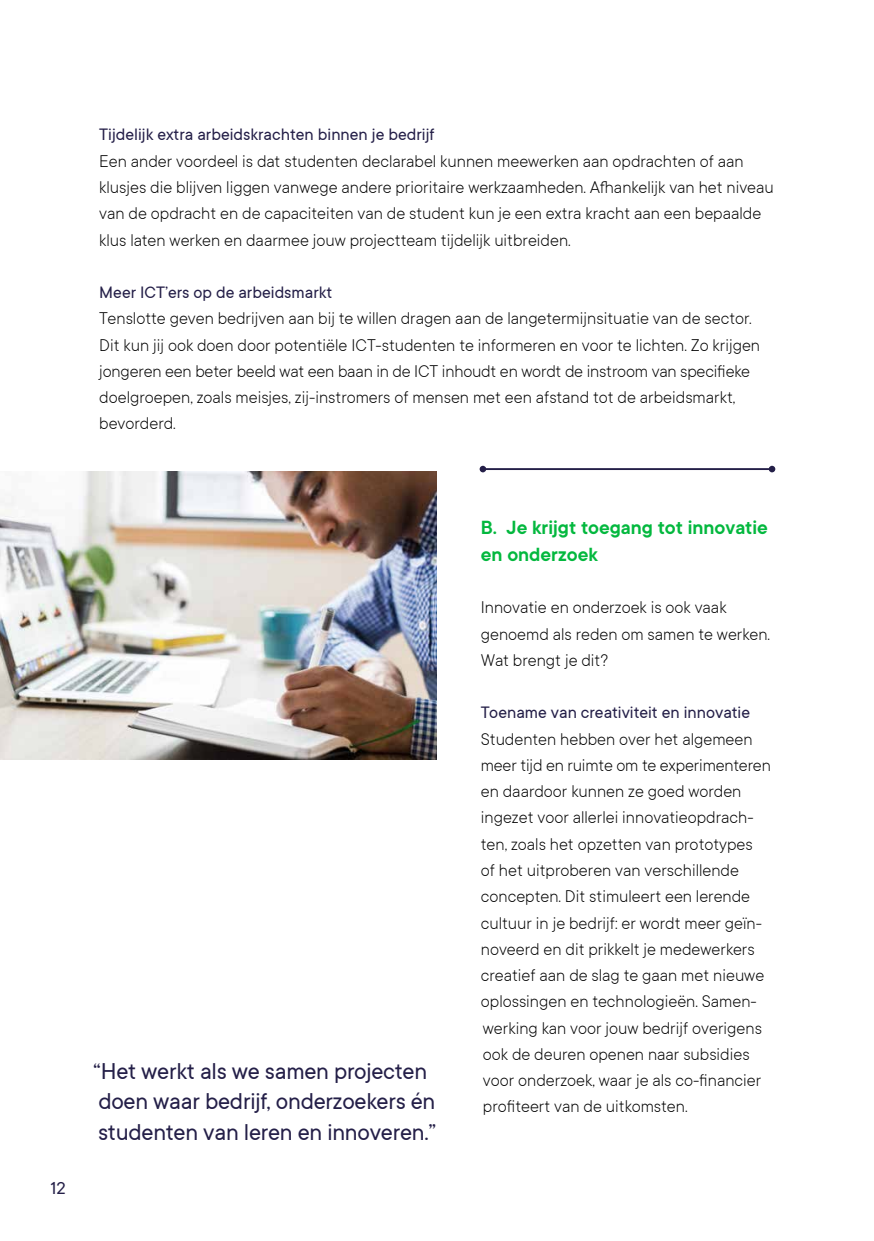
<style>
.page{position:relative;width:874px;height:1241px;background:#fff}
.page>*{position:absolute;margin:0;border:0;box-sizing:border-box;transform-origin:0 0}
.t1{font:25.38px/30.4px "TT Commons";letter-spacing:-.01em;color:#241f48}
.t2{font:600 21px/26.2px "TT Commons";color:#03b83e}
.t3{font:19.25px "TT Commons";color:#241f48}
.t4{font:300 18.38px/26.2px "TT Commons";color:#000}
.t5{font:18.38px "TT Commons";color:#241f48}
</style>
<div class="page">
<img style="left:0;top:471px;width:437px;height:288px">
<svg style="left:479px;top:465px;width:296px;height:7px"></svg>
<p class="t5" style="left:99px;top:125px;width:336px">Tijdelijk extra arbeidskrachten binnen je bedrijf</p>
<p class="t4" style="left:99px;top:148px;width:675px">Een ander voordeel is dat studenten declarabel kunnen meewerken aan opdrachten of aan klusjes die blijven liggen vanwege andere prioritaire werkzaamheden. Afhankelijk van het niveau van de opdracht en de capaciteiten van de student kun je een extra kracht aan een bepaalde klus laten werken en daarmee jouw projectteam tijdelijk uitbreiden.</p>
<p class="t5" style="left:99px;top:282px;width:234px">Meer ICT’ers op de arbeidsmarkt</p>
<p class="t4" style="left:99px;top:305px;width:662px">Tenslotte geven bedrijven aan bij te willen dragen aan de langetermijnsituatie van de sector.<br>Dit kun jij ook doen door potentiële ICT-studenten te informeren en voor te lichten. Zo krijgen jongeren een beter beeld wat een baan in de ICT inhoudt en wordt de instroom van specifieke doelgroepen, zoals meisjes, zij-instromers of mensen met een afstand tot de arbeidsmarkt, bevorderd.</p>
<p class="t3" style="left:51px;top:1177px;width:17px">12</p>
<h1 class="t1" style="left:93px;top:1055px;width:344px">“Het werkt als we samen projecten doen waar bedrijf, onderzoekers én studenten van leren en innoveren.”</h1>
<p class="t2" style="left:480px;top:515px;width:288px">B. Je krijgt toegang tot innovatie en onderzoek</p>
<p class="t4" style="left:480px;top:594px;width:291px">Innovatie en onderzoek is ook vaak genoemd als reden om samen te werken.<br>Wat brengt je dit?</p>
<p class="t5" style="left:480px;top:702px;width:270px">Toename van creativiteit en innovatie</p>
<p class="t4" style="left:480px;top:725px;width:291px">Studenten hebben over het algemeen meer tijd en ruimte om te experimenteren en daardoor kunnen ze goed worden ingezet voor allerlei innovatieopdrach&shy;ten, zoals het opzetten van prototypes of het uitproberen van verschillende concepten. Dit stimuleert een lerende cultuur in je bedrijf: er wordt meer geïn&shy;noveerd en dit prikkelt je medewerkers creatief aan de slag te gaan met nieuwe oplossingen en technologieën. Samen&shy;werking kan voor jouw bedrijf overigens ook de deuren openen naar subsidies voor onderzoek, waar je als co-financier profiteert van de uitkomsten.</p>
</div>
